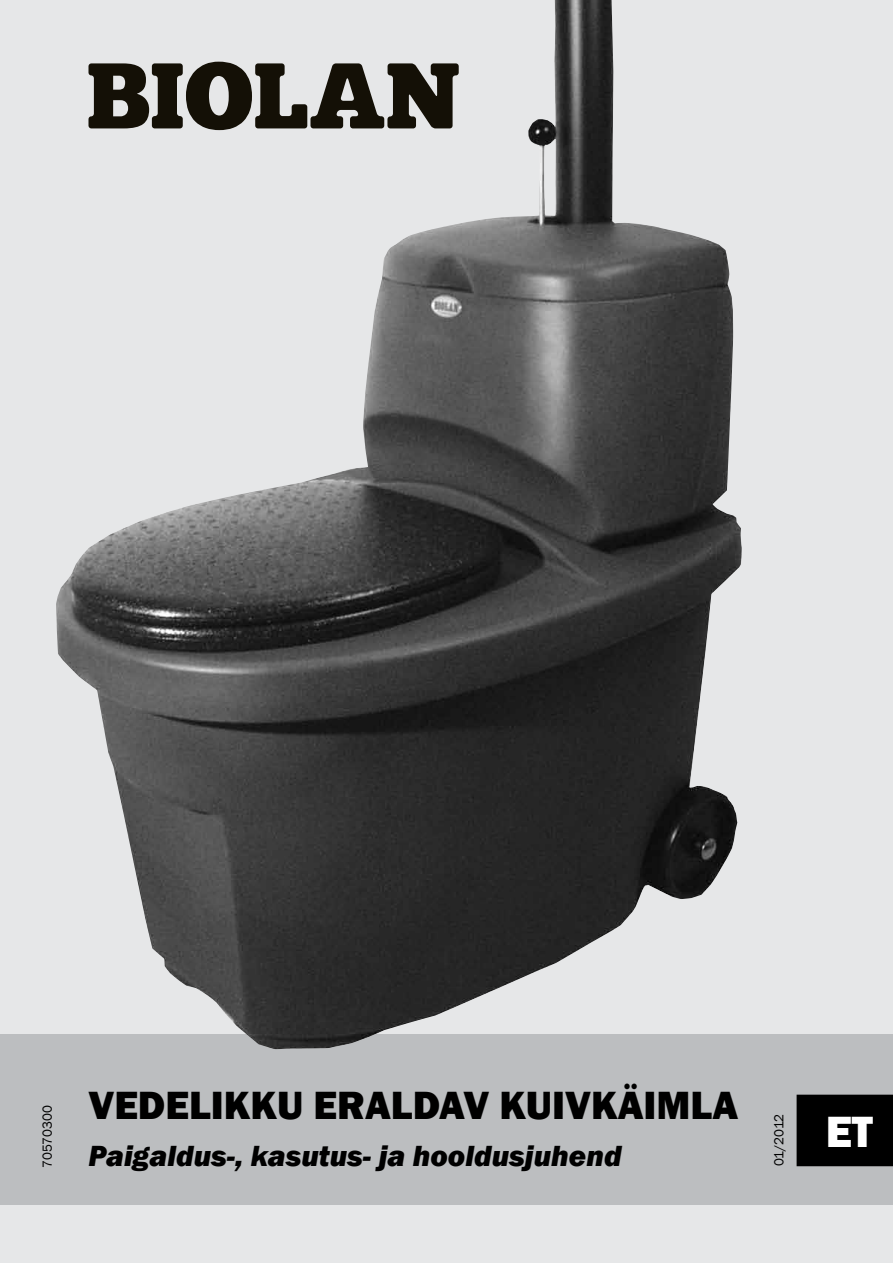
<style>
.page{position:relative;width:893px;height:1263px;background:#e6e7e8}
.page>*{position:absolute;margin:0;border:0;box-sizing:border-box;transform-origin:0 0}
.t1{font:800 45px "Franklin Gothic";color:#fff}
.t2{font:800 40.5px "Franklin Gothic";color:#000}
.t3{font:italic 800 30px "Franklin Gothic";color:#000}
.t4{font:13.5px "Franklin Gothic";color:#000}
</style>
<div class="page">
<div style="left:0;top:1035px;width:893px;height:170px;background:#bcbec0"></div>
<div style="left:797px;top:1095px;width:96px;height:71px;background:#000"></div>
<img style="left:56px;top:0;width:686px;height:1049px">
<h2 class="t2" style="left:88px;top:1080px;width:651px">VEDELIKKU ERALDAV KUIVKÄIMLA</h2>
<p class="t3" style="left:88px;top:1136px;width:535px">Paigaldus-, kasutus- ja hooldusjuhend</p>
<p class="t4" style="left:39px;top:1168px;width:64px;rotate:-90deg">70570300</p>
<p class="t4" style="left:770px;top:1166px;width:54px;rotate:-90deg">01/2012</p>
<h1 class="t1" style="left:826px;top:1103px;width:49px">ET</h1>
</div>
